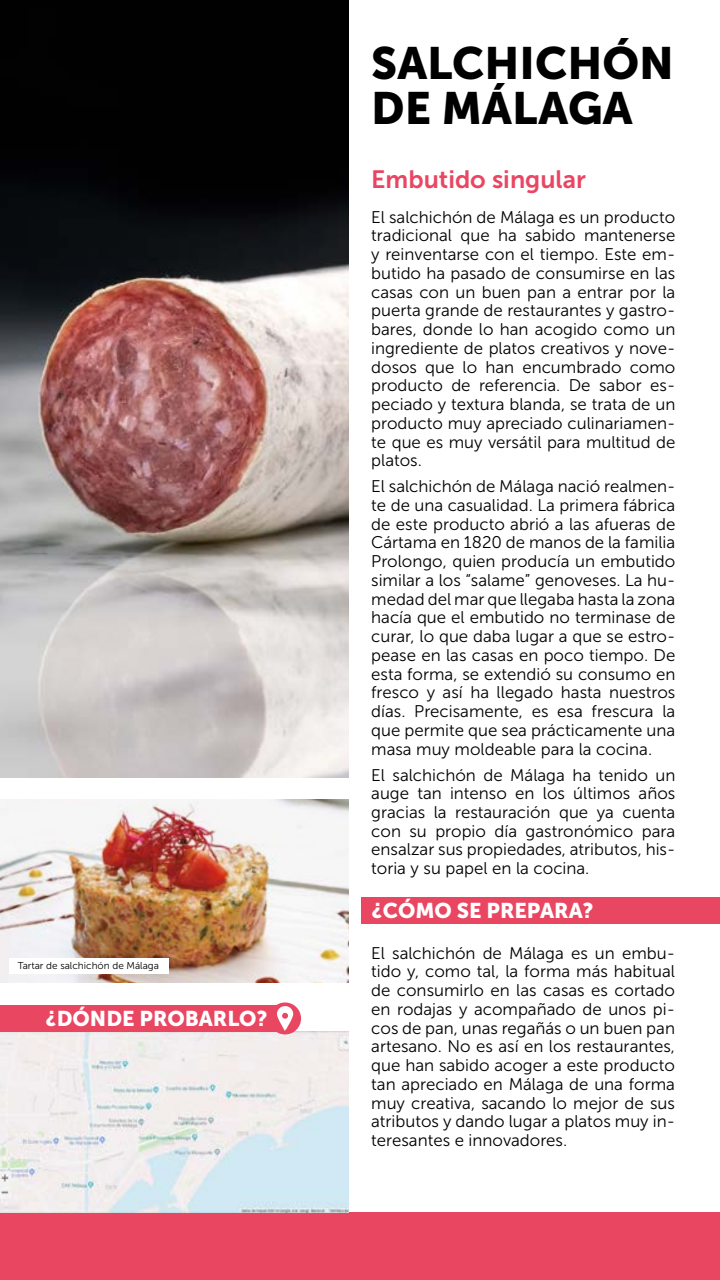
<style>
.page{position:relative;width:720px;height:1280px;background:#fff}
.page>*{position:absolute;margin:0;border:0;box-sizing:border-box;transform-origin:0 0}
.t1{font:45px/45px "Museo Sans 900";color:#000}
.t2{font:25px "Museo Sans 700";color:#e94662}
.t3{font:21.25px "Museo Sans 900";color:#fff}
.t4{font:16.88px/18.8px "Museo Sans 300";color:#000;text-align:justify}
.t5{font:10px "Museo Sans 300";color:#000}
</style>
<div class="page">
<div style="left:0;top:1212px;width:720px;height:68px;background:#e94662"></div>
<img style="left:0;top:1032px;width:349px;height:180px">
<div style="left:0;top:1005px;width:276px;height:27px;background:#e94662"></div>
<svg style="left:269px;top:1002px;width:32px;height:32px"></svg>
<div style="left:362px;top:897px;width:358px;height:26px;background:#e94662"></div>
<img style="left:0;top:0;width:349px;height:778px">
<img style="left:0;top:800px;width:348px;height:182px">
<div style="left:9px;top:958px;width:160px;height:16px;background:#fff"></div>
<p class="t5" style="left:18px;top:960px;width:143px">Tartar de salchichón de Málaga</p>
<p class="t3" style="left:45px;top:1007px;width:224px">¿DÓNDE PROBARLO?</p>
<h1 class="t1" style="left:371px;top:40px;width:304px">SALCHICHÓN<br>DE MÁLAGA</h1>
<h2 class="t2" style="left:371px;top:165px;width:216px">Embutido singular</h2>
<p class="t4" style="left:371px;top:208px;width:306px">El salchichón de Málaga es un producto tradicional que ha sabido mantenerse y reinventarse con el tiempo. Este em&shy;butido ha pasado de consumirse en las casas con un buen pan a entrar por la puerta grande de restaurantes y gastro&shy;bares, donde lo han acogido como un ingrediente de platos creativos y nove&shy;dosos que lo han encumbrado como producto de referencia. De sabor es&shy;peciado y textura blanda, se trata de un producto muy apreciado culinariamen&shy;te que es muy versátil para multitud de platos.</p>
<p class="t4" style="left:371px;top:477px;width:306px">El salchichón de Málaga nació realmen&shy;te de una casualidad. La primera fábrica de este producto abrió a las afueras de Cártama en 1820 de manos de la familia Prolongo, quien producía un embutido similar a los “salame” genoveses. La hu&shy;medad del mar que llegaba hasta la zona hacía que el embutido no terminase de curar, lo que daba lugar a que se estro&shy;pease en las casas en poco tiempo. De esta forma, se extendió su consumo en fresco y así ha llegado hasta nuestros días. Precisamente, es esa frescura la que permite que sea prácticamente una masa muy moldeable para la cocina.</p>
<p class="t4" style="left:371px;top:765px;width:306px">El salchichón de Málaga ha tenido un auge tan intenso en los últimos años gracias la restauración que ya cuenta con su propio día gastronómico para ensalzar sus propiedades, atributos, his&shy;toria y su papel en la cocina.</p>
<p class="t3" style="left:371px;top:899px;width:224px">¿CÓMO SE PREPARA?</p>
<p class="t4" style="left:371px;top:943px;width:305px">El salchichón de Málaga es un embu&shy;tido y, como tal, la forma más habitual de consumirlo en las casas es cortado en rodajas y acompañado de unos pi&shy;cos de pan, unas regañás o un buen pan artesano. No es así en los restaurantes, que han sabido acoger a este producto tan apreciado en Málaga de una forma muy creativa, sacando lo mejor de sus atributos y dando lugar a platos muy in&shy;teresantes e innovadores.</p>
</div>
